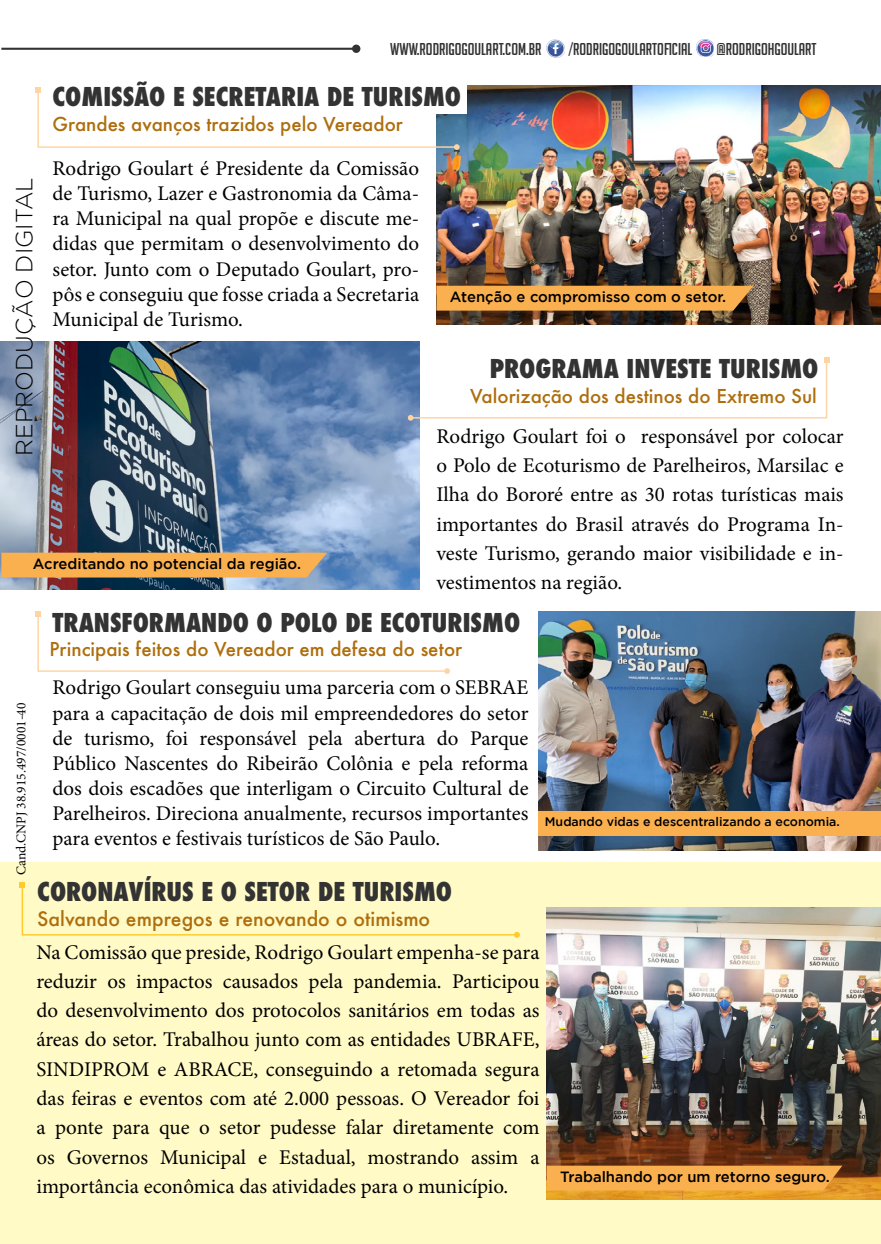
<style>
.page{position:relative;width:881px;height:1244px;background:#fff}
.page>*{position:absolute;margin:0;border:0;box-sizing:border-box;transform-origin:0 0}
.t1{font:800 condensed 25.2px "Futura";color:#333}
.t2{font:300 23.4px "Gotham";color:#000}
.t3{font:20.93px/29.2px "Minion Pro";color:#000;text-align:justify}
.t4{font:500 19.35px "Futura";color:#ae6e0d}
.t5{font:500 18.68px "Futura";color:#ae6e0d}
.t6{font:16.65px "Big Noodle Titling";color:#333}
.t7{font:500 14.85px "Gotham";color:#000}
.t8{font:13.5px "Minion Pro";color:#000}
.t9{font:500 12.38px "Gotham";color:#000}
</style>
<div class="page">
<div style="left:0;top:862px;width:880px;height:382px;background:#fffac6"></div>
<img style="left:538px;top:611px;width:342px;height:240px">
<img style="left:436px;top:85px;width:444px;height:239px">
<img style="left:0;top:341px;width:419px;height:248px">
<div style="left:428px;top:84px;width:38px;height:30px;background:#fff"></div>
<img style="left:546px;top:908px;width:334px;height:291px">
<svg style="left:407px;top:357px;width:422px;height:64px"></svg>
<svg style="left:35px;top:88px;width:424px;height:62px"></svg>
<svg style="left:19px;top:882px;width:500px;height:56px"></svg>
<svg style="left:35px;top:611px;width:415px;height:63px"></svg>
<hr style="left:1px;top:48px;width:355px;height:2px;background:#333">
<div style="left:352px;top:45px;width:8px;height:8px;background:#333;border-radius:50%"></div>
<svg style="left:546px;top:40px;width:18px;height:18px"></svg>
<svg style="left:696px;top:39px;width:17px;height:18px"></svg>
<svg style="left:436px;top:286px;width:317px;height:25px;background:#f1aa4d"></svg>
<div style="left:1px;top:553px;width:326px;height:24px;background:#fab04f"></div>
<div style="left:538px;top:811px;width:342px;height:25px;background:#fab04f"></div>
<svg style="left:546px;top:1165px;width:296px;height:25px;background:#f4aa4b"></svg>
<p class="t6" style="left:390px;top:40px;width:153px">WWW.RODRIGOGOULART.COM.BR</p>
<p class="t6" style="left:568px;top:40px;width:125px">/RODRIGOGOULARTOFICIAL</p>
<p class="t6" style="left:716px;top:40px;width:102px">@RODRIGOHGOULART</p>
<p class="t1" style="left:52px;top:80px;width:410px">COMISSÃO E SECRETARIA DE TURISMO</p>
<p class="t2" style="left:12px;top:456px;width:280px;rotate:-90deg">REPRODUÇÃO DIGITAL</p>
<p class="t5" style="left:52px;top:111px;width:352px">Grandes avanços trazidos pelo Vereador</p>
<p class="t3" style="left:52px;top:156px;width:368px;line-height:25.2px">Rodrigo Goulart é Presidente da Comissão de Turismo, Lazer e Gastronomia da Câma&shy;ra Municipal na qual propõe e discute me&shy;didas que permitam o desenvolvimento do setor. Junto com o Deputado Goulart, pro&shy;pôs e conseguiu que fosse criada a Secretaria Municipal de Turismo.</p>
<p class="t7" style="left:33px;top:555px;width:269px">Acreditando no potencial da região.</p>
<p class="t7" style="left:450px;top:288px;width:277px">Atenção e compromisso com o setor.</p>
<p class="t1" style="left:489px;top:351px;width:330px">PROGRAMA INVESTE TURISMO</p>
<p class="t5" style="left:470px;top:383px;width:348px">Valorização dos destinos do Extremo Sul</p>
<p class="t3" style="left:436px;top:421px;width:408px">Rodrigo Goulart foi o responsável por colocar o Polo de Ecoturismo de Parelheiros, Marsilac e Ilha do Bororé entre as 30 rotas turísticas mais importantes do Brasil através do Programa In&shy;veste Turismo, gerando maior visibilidade e in&shy;vestimentos na região.</p>
<p class="t1" style="left:52px;top:605px;width:469px">TRANSFORMANDO O POLO DE ECOTURISMO</p>
<p class="t8" style="left:12px;top:875px;width:174px;rotate:-90deg">Cand.CNPJ 38.915.497/0001-40</p>
<p class="t5" style="left:49px;top:636px;width:414px">Principais feitos do Vereador em defesa do setor</p>
<p class="t3" style="left:52px;top:675px;width:477px;line-height:25.2px">Rodrigo Goulart conseguiu uma parceria com o SEBRAE para a capacitação de dois mil empreendedores do setor de turismo, foi responsável pela abertura do Parque Público Nascentes do Ribeirão Colônia e pela reforma dos dois escadões que interligam o Circuito Cultural de Parelheiros. Direciona anualmente, recursos importantes para eventos e festivais turísticos de São Paulo.</p>
<p class="t1" style="left:37px;top:874px;width:416px">CORONAVÍRUS E O SETOR DE TURISMO</p>
<p class="t4" style="left:37px;top:905px;width:394px">Salvando empregos e renovando o otimismo</p>
<p class="t9" style="left:544px;top:815px;width:296px">Mudando vidas e descentralizando a economia.</p>
<p class="t3" style="left:36px;top:937px;width:504px">Na Comissão que preside, Rodrigo Goulart empenha-se para reduzir os impactos causados pela pandemia. Participou do desenvolvimento dos protocolos sanitários em todas as áreas do setor. Trabalhou junto com as entidades UBRAFE, SINDIPROM e ABRACE, conseguindo a retomada segura das feiras e eventos com até 2.000 pessoas. O Vereador foi a ponte para que o setor pudesse falar diretamente com os Governos Municipal e Estadual, mostrando assim a importância econômica das atividades para o município.</p>
<p class="t7" style="left:560px;top:1168px;width:271px">Trabalhando por um retorno seguro.</p>
</div>
